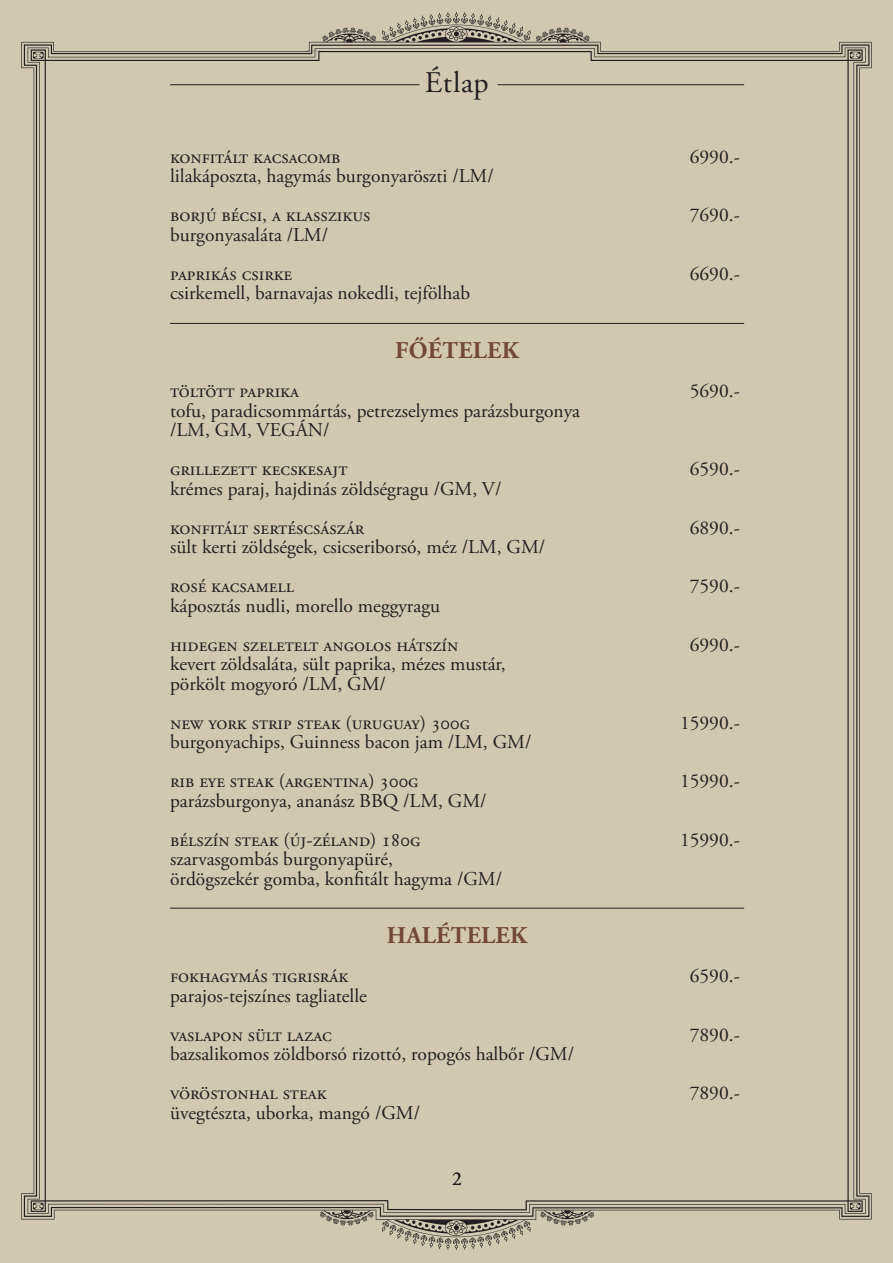
<style>
.page{position:relative;width:893px;height:1263px;background:#fff}
.page>*{position:absolute;margin:0;border:0;box-sizing:border-box;transform-origin:0 0}
.t1{font:30px "Adobe Garamond Pro";color:#231f20}
.t2{font:700 24px "Adobe Garamond Pro";letter-spacing:.015em;color:#714839}
.t3{font:19.5px "Adobe Garamond Pro";color:#231f20}
</style>
<div class="page">
<div style="left:0;top:0;width:891px;height:1261px;background:#d2c8b1"></div>
<hr style="left:170px;top:323px;width:574px;height:1px;background:#231f20">
<hr style="left:170px;top:908px;width:574px;height:1px;background:#231f20">
<hr style="left:170px;top:84px;width:250px;height:1px;background:#231f20">
<hr style="left:497px;top:84px;width:247px;height:1px;background:#231f20">
<p class="t1" style="left:425px;top:64px;width:65px">Étlap</p>
<p class="t3" style="left:170px;top:145px;width:172px">konfitált kacsacomb</p>
<p class="t3" style="left:690px;top:145px;width:52px">6990.-</p>
<p class="t3" style="left:170px;top:165px;width:325px">lilakáposzta, hagymás burgonyaröszti /LM/</p>
<p class="t3" style="left:170px;top:204px;width:202px">borjú bécsi, a klasszikus</p>
<p class="t3" style="left:690px;top:204px;width:52px">7690.-</p>
<p class="t3" style="left:170px;top:223px;width:159px">burgonyasaláta /LM/</p>
<p class="t3" style="left:170px;top:262px;width:124px">paprikás csirke</p>
<p class="t3" style="left:690px;top:262px;width:52px">6690.-</p>
<p class="t3" style="left:170px;top:282px;width:302px">csirkemell, barnavajas nokedli, tejfölhab</p>
<p class="t2" style="left:395px;top:336px;width:125px">FŐÉTELEK</p>
<p class="t3" style="left:170px;top:379px;width:130px">töltött paprika</p>
<p class="t3" style="left:690px;top:379px;width:52px">5690.-</p>
<p class="t3" style="left:170px;top:399px;width:412px">tofu, paradicsommártás, petrezselymes parázsburgonya</p>
<p class="t3" style="left:170px;top:418px;width:161px">/LM, GM, VEGÁN/</p>
<p class="t3" style="left:170px;top:457px;width:179px">grillezett kecskesajt</p>
<p class="t3" style="left:690px;top:457px;width:52px">6590.-</p>
<p class="t3" style="left:170px;top:477px;width:333px">krémes paraj, hajdinás zöldségragu /GM, V/</p>
<p class="t3" style="left:170px;top:516px;width:196px">konfitált sertéscsászár</p>
<p class="t3" style="left:690px;top:516px;width:52px">6890.-</p>
<p class="t3" style="left:170px;top:535px;width:377px">sült kerti zöldségek, csicseriborsó, méz /LM, GM/</p>
<p class="t3" style="left:170px;top:574px;width:126px">rosé kacsamell</p>
<p class="t3" style="left:690px;top:574px;width:52px">7590.-</p>
<p class="t3" style="left:170px;top:594px;width:271px">káposztás nudli, morello meggyragu</p>
<p class="t3" style="left:170px;top:633px;width:290px">hidegen szeletelt angolos hátszín</p>
<p class="t3" style="left:690px;top:633px;width:52px">6990.-</p>
<p class="t3" style="left:170px;top:652px;width:337px">kevert zöldsaláta, sült paprika, mézes mustár,</p>
<p class="t3" style="left:170px;top:672px;width:217px">pörkölt mogyoró /LM, GM/</p>
<p class="t3" style="left:170px;top:711px;width:301px">new york strip steak (uruguay) 300g</p>
<p class="t3" style="left:680px;top:711px;width:61px">15990.-</p>
<p class="t3" style="left:170px;top:730px;width:363px">burgonyachips, Guinness bacon jam /LM, GM/</p>
<p class="t3" style="left:170px;top:769px;width:250px">rib eye steak (argentina) 300g</p>
<p class="t3" style="left:680px;top:769px;width:61px">15990.-</p>
<p class="t3" style="left:170px;top:789px;width:318px">parázsburgonya, ananász BBQ /LM, GM/</p>
<p class="t3" style="left:170px;top:828px;width:252px">bélszín steak (új-zéland) 180g</p>
<p class="t3" style="left:680px;top:828px;width:61px">15990.-</p>
<p class="t3" style="left:170px;top:847px;width:224px">szarvasgombás burgonyapüré,</p>
<p class="t3" style="left:170px;top:867px;width:333px">ördögszekér gomba, konfitált hagyma /GM/</p>
<p class="t2" style="left:387px;top:921px;width:142px">HALÉTELEK</p>
<p class="t3" style="left:170px;top:964px;width:180px">fokhagymás tigrisrák</p>
<p class="t3" style="left:690px;top:964px;width:52px">6590.-</p>
<p class="t3" style="left:170px;top:984px;width:198px">parajos-tejszínes tagliatelle</p>
<p class="t3" style="left:170px;top:1023px;width:163px">vaslapon sült lazac</p>
<p class="t3" style="left:690px;top:1023px;width:52px">7890.-</p>
<p class="t3" style="left:170px;top:1042px;width:406px">bazsalikomos zöldborsó rizottó, ropogós halbőr /GM/</p>
<p class="t3" style="left:170px;top:1081px;width:158px">vöröstonhal steak</p>
<p class="t3" style="left:690px;top:1081px;width:52px">7890.-</p>
<p class="t3" style="left:170px;top:1101px;width:252px">üvegtészta, uborka, mangó /GM/</p>
<p class="t3" style="left:452px;top:1167px;width:11px">2</p>
</div>
